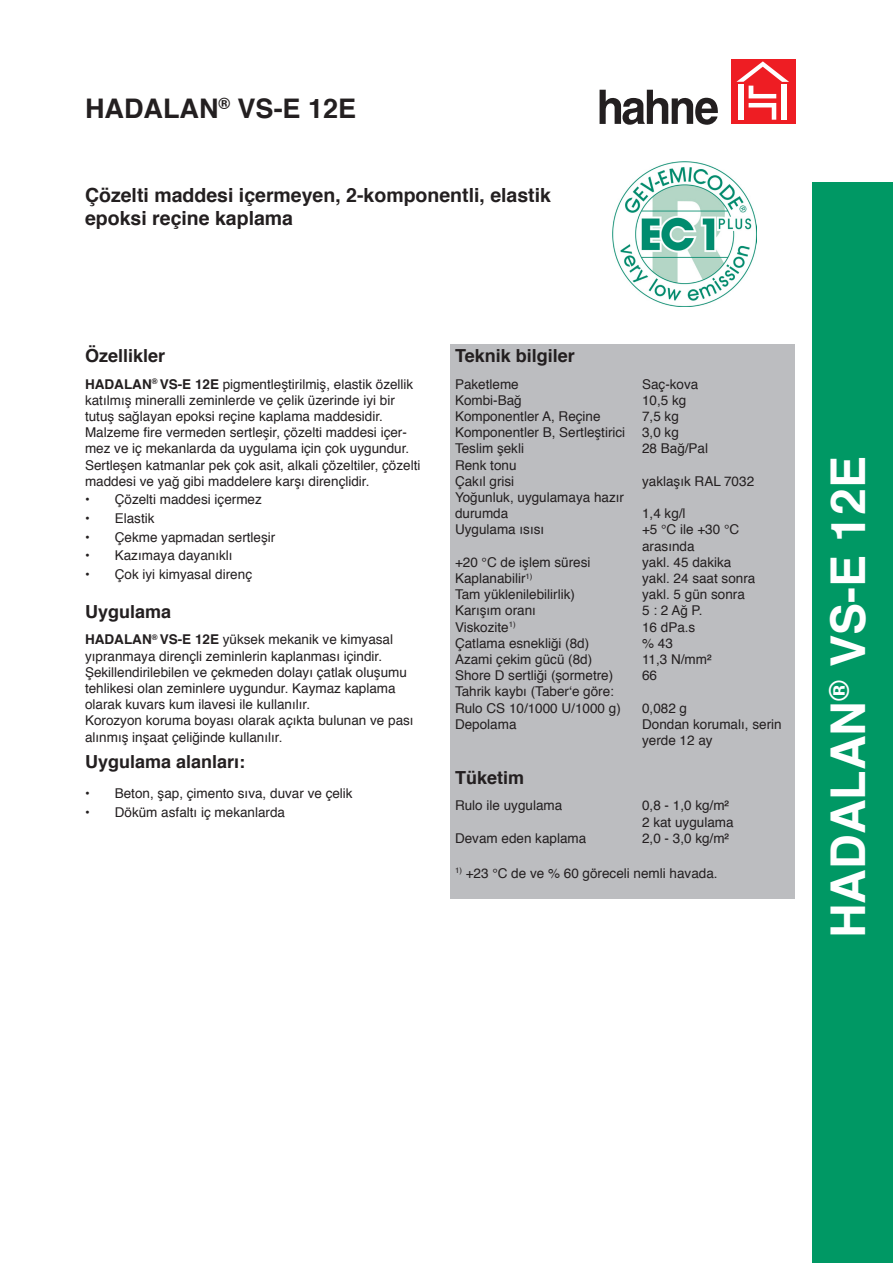
<style>
.page{position:relative;width:893px;height:1263px;background:#fff}
.page>*{position:absolute;margin:0;border:0;box-sizing:border-box;transform-origin:0 0}
.t1{font:700 48px "Helvetica";color:#fff}
.t2{font:700 27px "Helvetica";color:#231f20}
.t3{font:700 19.5px/23.4px "Helvetica";color:#231f20}
.t4{font:700 18px "Helvetica";color:#231f20}
.t5{font:13.5px/16.2px "Helvetica";color:#231f20}
.t6{font:700 13.5px "Helvetica";color:#231f20}
.s1{font-weight:700}
</style>
<div class="page">
<div style="left:731px;top:60px;width:64px;height:64px;background:#ee1d23"></div>
<svg style="left:736px;top:61px;width:53px;height:59px"></svg>
<div style="left:738px;top:84px;width:6px;height:36px;background:#fff"></div>
<div style="left:782px;top:84px;width:5px;height:36px;background:#fff"></div>
<svg style="left:600px;top:90px;width:118px;height:35px"></svg>
<div style="left:812px;top:183px;width:81px;height:1080px;background:#009864"></div>
<img style="left:612px;top:162px;width:145px;height:144px">
<div style="left:451px;top:344px;width:344px;height:30px;background:#bcbdc0"></div>
<div style="left:451px;top:374px;width:344px;height:376px;background:#bcbdc0"></div>
<div style="left:451px;top:749px;width:344px;height:17px;background:#bcbdc0"></div>
<div style="left:451px;top:766px;width:344px;height:30px;background:#bcbdc0"></div>
<div style="left:451px;top:796px;width:344px;height:51px;background:#bcbdc0"></div>
<div style="left:451px;top:847px;width:344px;height:35px;background:#bcbdc0"></div>
<div style="left:451px;top:882px;width:344px;height:17px;background:#bcbdc0"></div>
<p class="t2" style="left:85px;top:87px;width:273px">HADALAN<sup>®</sup> VS-E 12E</p>
<p class="t3" style="left:85px;top:183px;width:467px">Çözelti maddesi içermeyen, 2-komponentli, elastik epoksi reçine kaplama</p>
<p class="t4" style="left:85px;top:341px;width:82px">Özellikler</p>
<p class="t5" style="left:85px;top:376px;width:330px"><span class="s1">HADALAN</span><sup>®</sup> <span class="s1">VS-E 12E</span> pigmentleştirilmiş, elastik özellik katılmış mineralli zeminlerde ve çelik üzerinde iyi bir tutuş sağlayan epoksi reçine kaplama maddesidir.</p>
<p class="t5" style="left:85px;top:425px;width:326px">Malzeme fire vermeden sertleşir, çözelti maddesi içer&shy;mez ve iç mekanlarda da uygulama için çok uygundur.</p>
<p class="t5" style="left:85px;top:457px;width:337px">Sertleşen katmanlar pek çok asit, alkali çözeltiler, çözelti maddesi ve yağ gibi maddelere karşı dirençlidir.</p>
<p class="t6" style="left:85px;top:489px;width:6px">•</p>
<p class="t5" style="left:115px;top:492px;width:149px">Çözelti maddesi içermez</p>
<p class="t6" style="left:85px;top:507px;width:6px">•</p>
<p class="t5" style="left:115px;top:511px;width:41px">Elastik</p>
<p class="t6" style="left:85px;top:526px;width:6px">•</p>
<p class="t5" style="left:115px;top:529px;width:162px">Çekme yapmadan sertleşir</p>
<p class="t6" style="left:85px;top:545px;width:6px">•</p>
<p class="t5" style="left:115px;top:548px;width:119px">Kazımaya dayanıklı</p>
<p class="t6" style="left:85px;top:563px;width:6px">•</p>
<p class="t5" style="left:115px;top:566px;width:139px">Çok iyi kimyasal direnç</p>
<p class="t4" style="left:85px;top:597px;width:88px">Uygulama</p>
<p class="t5" style="left:85px;top:632px;width:323px"><span class="s1">HADALAN</span><sup>®</sup> <span class="s1">VS-E 12E</span> yüksek mekanik ve kimyasal yıpranmaya dirençli zeminlerin kaplanması içindir.<br>Şekillendirilebilen ve çekmeden dolayı çatlak oluşumu tehlikesi olan zeminlere uygundur. Kaymaz kaplama olarak kuvars kum ilavesi ile kullanılır.</p>
<p class="t5" style="left:85px;top:713px;width:330px">Korozyon koruma boyası olarak açıkta bulunan ve pası alınmış inşaat çeliğinde kullanılır.</p>
<p class="t4" style="left:85px;top:747px;width:162px">Uygulama alanları:</p>
<p class="t6" style="left:85px;top:783px;width:6px">•</p>
<p class="t5" style="left:115px;top:786px;width:239px">Beton, şap, çimento sıva, duvar ve çelik</p>
<p class="t6" style="left:85px;top:801px;width:6px">•</p>
<p class="t5" style="left:115px;top:805px;width:172px">Döküm asfaltı iç mekanlarda</p>
<p class="t4" style="left:455px;top:341px;width:121px">Teknik bilgiler</p>
<p class="t5" style="left:455px;top:376px;width:65px">Paketleme</p>
<p class="t5" style="left:455px;top:392px;width:68px">Kombi-Bağ</p>
<p class="t5" style="left:455px;top:409px;width:147px">Komponentler A, Reçine</p>
<p class="t5" style="left:455px;top:425px;width:172px">Komponentler B, Sertleştirici</p>
<p class="t5" style="left:455px;top:441px;width:70px">Teslim şekli</p>
<p class="t5" style="left:455px;top:457px;width:63px">Renk tonu</p>
<p class="t5" style="left:455px;top:473px;width:61px">Çakıl grisi</p>
<p class="t5" style="left:455px;top:490px;width:171px">Yoğunluk, uygulamaya hazır</p>
<p class="t5" style="left:455px;top:506px;width:55px">durumda</p>
<p class="t5" style="left:455px;top:522px;width:91px">Uygulama ısısı</p>
<p class="t5" style="left:455px;top:554px;width:137px">+20 °C de işlem süresi</p>
<p class="t5" style="left:455px;top:571px;width:79px">Kaplanabilir<sup>1)</sup></p>
<p class="t5" style="left:455px;top:587px;width:122px">Tam yüklenilebilirlik)</p>
<p class="t5" style="left:455px;top:603px;width:83px">Karışım oranı</p>
<p class="t5" style="left:455px;top:619px;width:62px">Viskozite<sup>1)</sup></p>
<p class="t5" style="left:455px;top:635px;width:136px">Çatlama esnekliği (8d)</p>
<p class="t5" style="left:455px;top:652px;width:139px">Azami çekim gücü (8d)</p>
<p class="t5" style="left:455px;top:668px;width:160px">Shore D sertliği (şormetre)</p>
<p class="t5" style="left:455px;top:684px;width:161px">Tahrik kaybı (Taber‘e göre:</p>
<p class="t5" style="left:455px;top:700px;width:167px">Rulo CS 10/1000 U/1000 g)</p>
<p class="t5" style="left:455px;top:716px;width:63px">Depolama</p>
<p class="t5" style="left:642px;top:376px;width:58px">Saç-kova</p>
<p class="t5" style="left:642px;top:392px;width:46px">10,5 kg</p>
<p class="t5" style="left:642px;top:409px;width:38px">7,5 kg</p>
<p class="t5" style="left:642px;top:425px;width:38px">3,0 kg</p>
<p class="t5" style="left:642px;top:441px;width:68px">28 Bağ/Pal</p>
<p class="t5" style="left:642px;top:473px;width:114px">yaklaşık RAL 7032</p>
<p class="t5" style="left:642px;top:506px;width:45px">1,4 kg/l</p>
<p class="t5" style="left:642px;top:522px;width:99px">+5 °C ile +30 °C arasında</p>
<p class="t5" style="left:642px;top:554px;width:91px">yakl. 45 dakika</p>
<p class="t5" style="left:642px;top:571px;width:115px">yakl. 24 saat sonra</p>
<p class="t5" style="left:642px;top:587px;width:104px">yakl. 5 gün sonra</p>
<p class="t5" style="left:642px;top:603px;width:62px">5 : 2 Ağ P.</p>
<p class="t5" style="left:642px;top:619px;width:55px">16 dPa.s</p>
<p class="t5" style="left:642px;top:635px;width:32px">% 43</p>
<p class="t5" style="left:642px;top:652px;width:71px">11,3 N/mm²</p>
<p class="t5" style="left:642px;top:668px;width:17px">66</p>
<p class="t5" style="left:642px;top:700px;width:47px">0,082 g</p>
<p class="t5" style="left:642px;top:716px;width:141px">Dondan korumalı, serin yerde 12 ay</p>
<p class="t4" style="left:455px;top:763px;width:71px">Tüketim</p>
<p class="t5" style="left:455px;top:798px;width:109px">Rulo ile uygulama</p>
<p class="t5" style="left:455px;top:830px;width:133px">Devam eden kaplama</p>
<p class="t5" style="left:642px;top:798px;width:89px">0,8 - 1,0 kg/m²</p>
<p class="t5" style="left:642px;top:814px;width:93px">2 kat uygulama</p>
<p class="t5" style="left:642px;top:830px;width:89px">2,0 - 3,0 kg/m²</p>
<p class="t5" style="left:455px;top:865px;width:264px"><sup>1)</sup> +23 °C de ve % 60 göreceli nemli havada.</p>
<p class="t1" style="left:810px;top:938px;width:484px;rotate:-90deg">HADALAN<sup>®</sup> VS-E 12E</p>
</div>
